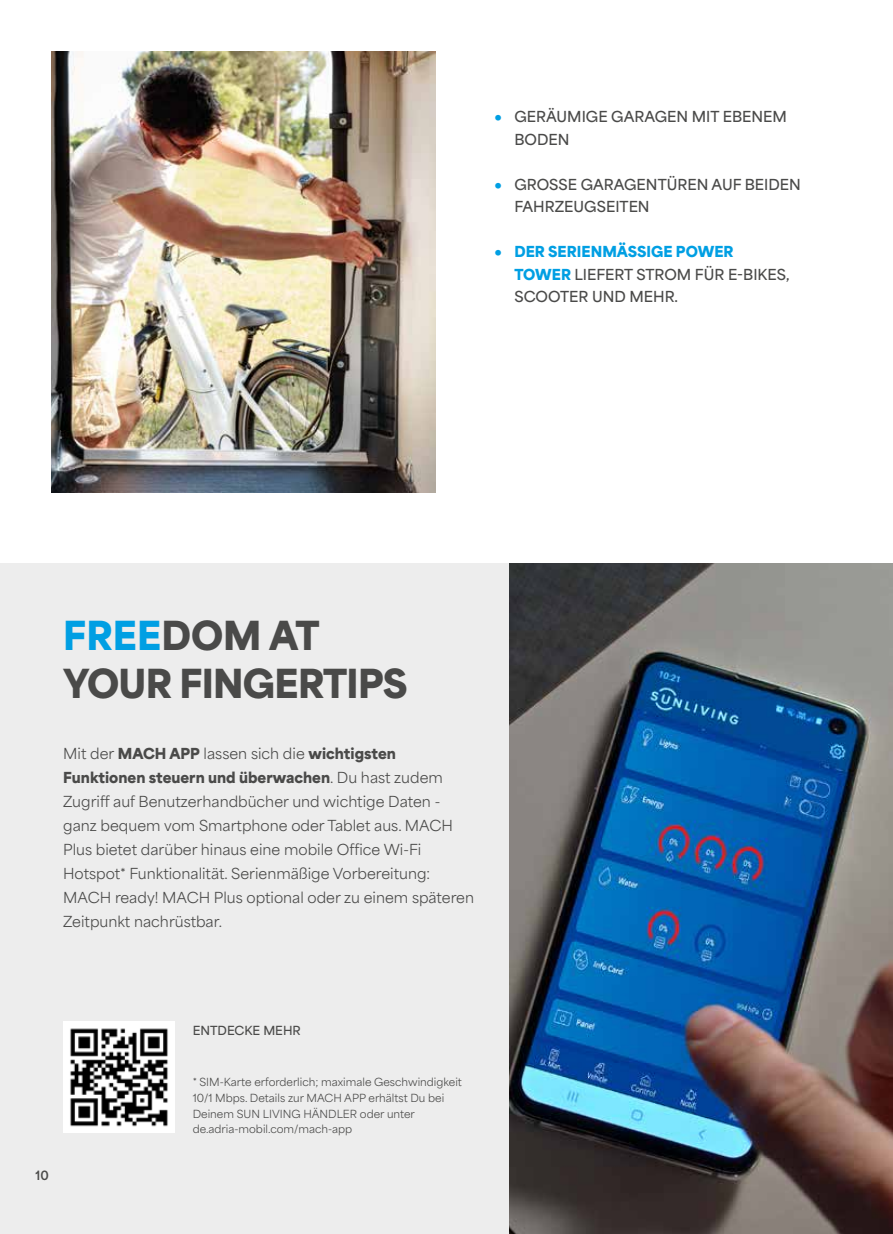
<style>
.page{position:relative;width:893px;height:1234px;background:#fff}
.page>*{position:absolute;margin:0;border:0;box-sizing:border-box;transform-origin:0 0}
.t1{font:900 37.5px/48px "Area Normal";letter-spacing:-.02em;color:#4a4a49}
.t2{font:14.25px/24px "Area Normal";color:#4a4a49}
.t3{font:600 14.25px/22.5px "Area Normal";color:#4a4a49}
.t4{font:700 12px "Area Normal";color:#4a4a49}
.t5{font:600 11.85px "Area Normal";color:#4a4a49}
.t6{font:10.5px/15.8px "Area Normal";color:#4a4a49}
.s1{font-weight:900;font-size:10.95px;color:#009fe3}
.s2{font-weight:900;color:#009fe3}
.s3{color:#009fe3}
.s4{font-weight:900}
</style>
<div class="page">
<div style="left:0;top:563px;width:893px;height:670px;background:#ededed"></div>
<img style="left:510px;top:563px;width:383px;height:670px">
<img style="left:51px;top:51px;width:385px;height:441px">
<img style="left:63px;top:1021px;width:111px;height:111px">
<p class="t3" style="left:514px;top:104px;width:274px;text-indent:-19px"><span class="s1">●</span> GERÄUMIGE GARAGEN MIT EBENEM<br>BODEN</p>
<p class="t3" style="left:514px;top:171px;width:288px;text-indent:-19px"><span class="s1">●</span> GROSSE GARAGENTÜREN AUF BEIDEN<br>FAHRZEUGSEITEN</p>
<p class="t3" style="left:514px;top:239px;width:276px;text-indent:-19px"><span class="s1">●</span> <span class="s2">DER SERIENMÄSSIGE POWER<br>TOWER</span> LIEFERT STROM FÜR E-BIKES,<br>SCOOTER UND MEHR.</p>
<h1 class="t1" style="left:63px;top:608px;width:346px"><span class="s3">FREE</span>DOM AT<br>YOUR FINGERTIPS</h1>
<p class="t2" style="left:63px;top:739px;width:412px">Mit der <span class="s4">MACH APP</span> lassen sich die <span class="s4">wichtigsten Funktionen steuern und überwachen</span>. Du hast zudem Zugriff auf Benutzerhandbücher und wichtige Daten - ganz bequem vom Smartphone oder Tablet aus. MACH Plus bietet darüber hinaus eine mobile Office Wi-Fi Hotspot* Funktionalität. Serienmäßige Vorbereitung:<br>MACH ready! MACH Plus optional oder zu einem späteren Zeitpunkt nachrüstbar.</p>
<p class="t4" style="left:36px;top:1163px;width:15px">10</p>
<p class="t5" style="left:193px;top:1019px;width:110px">ENTDECKE MEHR</p>
<p class="t6" style="left:193px;top:1072px;width:271px">* SIM-Karte erforderlich; maximale Geschwindigkeit 10/1 Mbps. Details zur MACH APP erhältst Du bei Deinem SUN LIVING HÄNDLER oder unter de.adria-mobil.com/mach-app</p>
</div>
